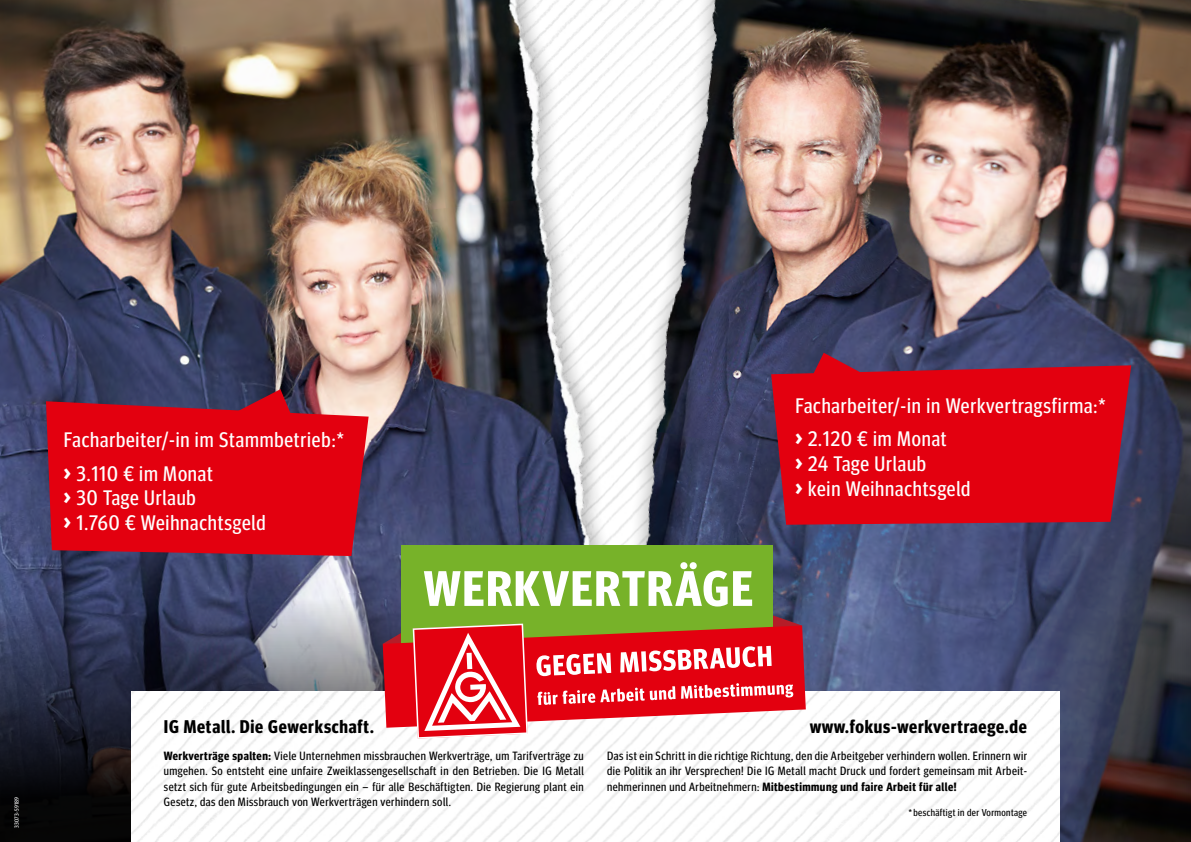
<style>
.page{position:relative;width:1191px;height:842px;background:#fff}
.page>*{position:absolute;margin:0;border:0;box-sizing:border-box;transform-origin:0 0}
.t1{font:21px/33.2px "Meta Headline Cond OT";letter-spacing:.04em;color:#fff}
.t2{font:700 18.4px "Meta Headline Cond OT";letter-spacing:.04em;color:#000}
.t3{font:12px/15.5px "Meta Headline Cond OT";letter-spacing:.04em;color:#000;text-align:justify}
.t4{font:10px "Meta Headline Cond OT";letter-spacing:.04em;color:#000}
.t5{font:6px "Meta Headline Cond OT";letter-spacing:.04em;color:#fff}
.s1{font-weight:700}
</style>
<div class="page">
<img style="left:740px;top:0;width:451px;height:413px">
<svg style="left:740px;top:413px;width:451px;height:429px;background:#3e4561"></svg>
<img style="left:0;top:0;width:740px;height:593px">
<svg style="left:0;top:593px;width:401px;height:249px;background:#3d4153"></svg>
<svg style="left:15px;top:382px;width:367px;height:194px;background:#ae1f34"></svg>
<svg style="left:753px;top:343px;width:410px;height:204px;background:#a71930"></svg>
<svg style="left:809px;top:346px;width:70px;height:41px;background:#96243e"></svg>
<img style="left:132px;top:692px;width:928px;height:150px">
<div style="left:401px;top:545px;width:372px;height:159px;background:#77b229"></div>
<svg style="left:383px;top:625px;width:423px;height:103px;background:#c72127"></svg>
<svg style="left:413px;top:562px;width:391px;height:177px"></svg>
<h1 class="t1" style="left:64px;top:423px;width:282px">Facharbeiter/-in im Stammbetrieb:* <span class="s1">&gt;</span> 3.110 € im Monat</h1>
<h1 class="t1" style="left:64px;top:485px;width:203px;line-height:24.9px"><span class="s1">&gt;</span> 30 Tage Urlaub<br><span class="s1">&gt;</span> 1.760 € Weihnachtsgeld</h1>
<h1 class="t1" style="left:795px;top:388px;width:312px">Facharbeiter/-in in Werkvertragsfirma:* <span class="s1">&gt;</span> 2.120 € im Monat</h1>
<h1 class="t1" style="left:795px;top:450px;width:176px;line-height:24.9px"><span class="s1">&gt;</span> 24 Tage Urlaub<br><span class="s1">&gt;</span> kein Weihnachtsgeld</h1>
<p class="t5" style="left:13px;top:828px;width:32px;rotate:-90deg">33073-59189</p>
<h2 class="t2" style="left:164px;top:715px;width:211px">IG Metall. Die Gewerkschaft.</h2>
<h2 class="t2" style="left:809px;top:715px;width:219px">www.fokus-werkvertraege.de</h2>
<p class="t3" style="left:164px;top:747px;width:421px"><span class="s1">Werkverträge spalten:</span> Viele Unternehmen missbrauchen Werkverträge, um Tarifverträge zu umgehen. So entsteht eine unfaire Zweiklassengesellschaft in den Betrieben. Die IG Metall setzt sich für gute Arbeitsbedingungen ein – für alle Beschäftigten. Die Regierung plant ein Gesetz, das den Missbrauch von Werkverträgen verhindern soll.</p>
<p class="t3" style="left:607px;top:747px;width:421px">Das ist ein Schritt in die richtige Richtung, den die Arbeitgeber verhindern wollen. Erinnern wir die Politik an ihr Versprechen! Die IG Metall macht Druck und fordert gemeinsam mit Arbeit&shy;nehmerinnen und Arbeitnehmern: <span class="s1">Mitbestimmung und faire Arbeit für alle!</span></p>
<p class="t4" style="left:908px;top:806px;width:120px">*beschäftigt in der Vormontage</p>
</div>
